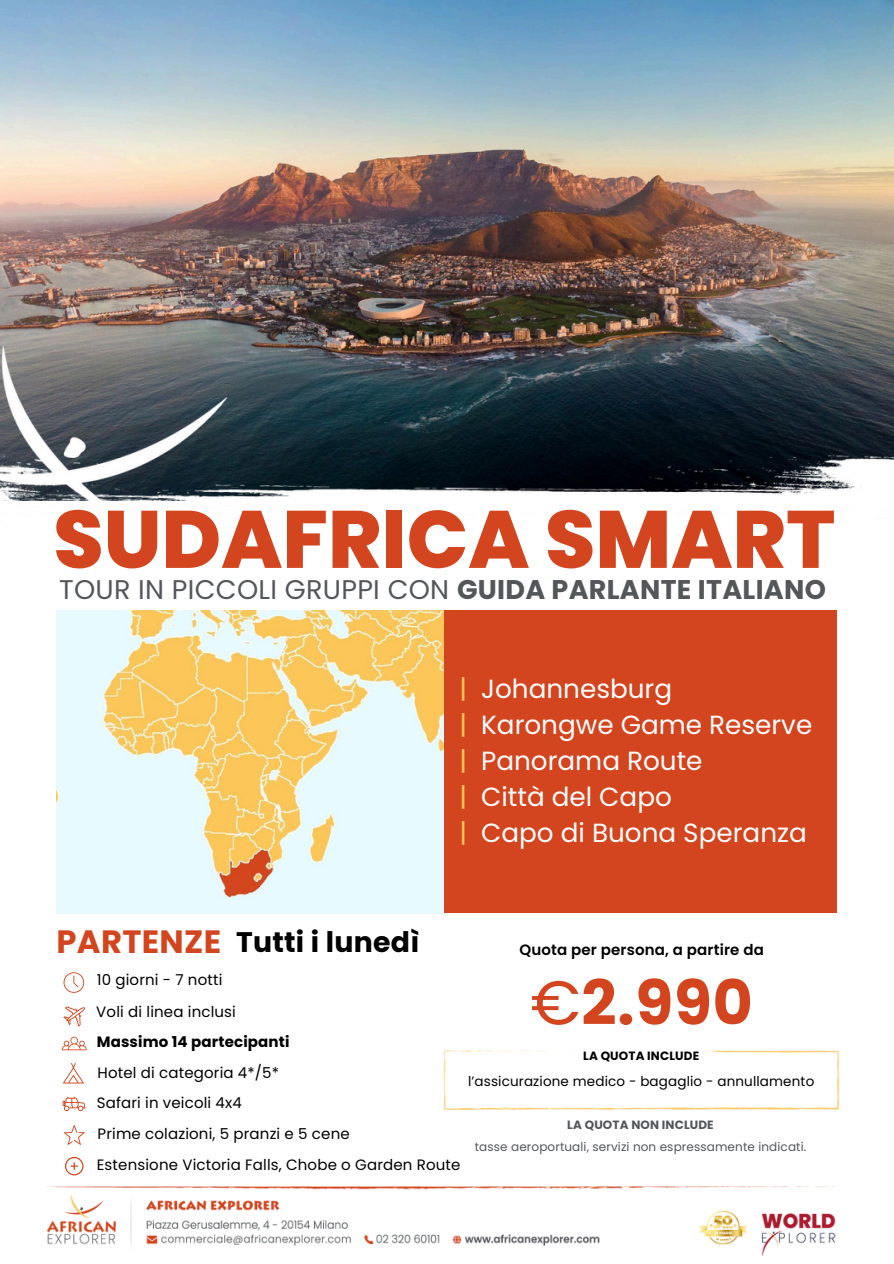
<style>
.page{position:relative;width:894px;height:1264px;background:#fff}
.page>*{position:absolute;margin:0;border:0;box-sizing:border-box;transform-origin:0 0}
.t1{font:800 81.15px "Poppins";color:#d2451e}
.t2{font:700 61.8px "Poppins";color:#d2451e}
.t3{font:700 32.25px "Poppins";letter-spacing:.01em;color:#d2451e}
.t4{font:700 28.35px "Poppins";letter-spacing:.01em;color:#000}
.t5{font:27px "Poppins";letter-spacing:.01em;color:#53575a}
.t6{font:26.25px/36px "Poppins";color:#fdfdfd}
.t7{font:15px "Poppins";letter-spacing:.01em;color:#000}
.t8{font:600 15px "Poppins";letter-spacing:.01em;color:#000}
.t9{font:700 15px "Poppins";letter-spacing:.01em;color:#000}
.t10{font:13.5px "Poppins";letter-spacing:.01em;color:#000}
.t11{font:12px "Poppins";letter-spacing:.01em;color:#53575a}
.t12{font:700 12px "Poppins";letter-spacing:.01em;color:#53575a}
.t13{font:700 12px "Poppins";letter-spacing:.01em;color:#000}
.s1{font-weight:700}
.s2{color:#fcc458}
.s3{color:#ffc557}
.s4{font-weight:400}
</style>
<div class="page">
<div style="left:442px;top:610px;width:394px;height:303px;background:#d2451e"></div>
<img style="left:0;top:0;width:893px;height:346px">
<img style="left:56px;top:610px;width:387px;height:303px">
<img style="left:46px;top:1186px;width:790px;height:68px">
<img style="left:0;top:346px;width:893px;height:155px">
<img style="left:443px;top:1050px;width:395px;height:59px">
<svg style="left:63px;top:1006px;width:22px;height:21px"></svg>
<svg style="left:64px;top:972px;width:20px;height:20px"></svg>
<svg style="left:62px;top:1036px;width:24px;height:14px"></svg>
<svg style="left:63px;top:1096px;width:23px;height:15px"></svg>
<svg style="left:63px;top:1063px;width:21px;height:20px"></svg>
<svg style="left:64px;top:1125px;width:21px;height:19px"></svg>
<svg style="left:65px;top:1156px;width:18px;height:19px"></svg>
<h3 class="t1" style="left:53px;top:482px;width:783px">SUDAFRICA SMART</h3>
<h5 class="t5" style="left:59px;top:570px;width:768px">TOUR IN PICCOLI GRUPPI CON <span class="s1">GUIDA PARLANTE ITALIANO</span></h5>
<p class="t6" style="left:459px;top:671px;width:354px"><span class="s2">|</span> Johannesburg<br><span class="s2">|</span> Karongwe Game Reserve <span class="s2">|</span> Panorama Route<br><span class="s2">|</span></p>
<h1 class="t6" style="left:459px;top:779px;width:349px;text-indent:22px">Città del Capo<br><span class="s3">|</span> Capo di Buona Speranza</h1>
<p class="t3" style="left:56px;top:919px;width:166px">PARTENZE</p>
<p class="t4" style="left:236px;top:922px;width:185px">Tutti i lunedì</p>
<p class="t7" style="left:97px;top:969px;width:127px">10 giorni - 7 notti</p>
<p class="t7" style="left:96px;top:1001px;width:141px">Voli di linea inclusi</p>
<p class="t9" style="left:97px;top:1031px;width:194px">Massimo 14 partecipanti</p>
<p class="t7" style="left:98px;top:1061px;width:183px">Hotel di categoria 4*/5*</p>
<p class="t7" style="left:97px;top:1092px;width:147px">Safari in veicoli 4x4</p>
<p class="t7" style="left:98px;top:1123px;width:253px">Prime colazioni, 5 pranzi e 5 cene</p>
<p class="t7" style="left:97px;top:1154px;width:365px">Estensione Victoria Falls, Chobe o Garden Route</p>
<p class="t8" style="left:519px;top:939px;width:246px">Quota per persona, a partire da</p>
<p class="t2" style="left:530px;top:959px;width:224px"><span class="s4">€</span>2.990</p>
<p class="t13" style="left:583px;top:1047px;width:117px">LA QUOTA INCLUDE</p>
<p class="t10" style="left:468px;top:1071px;width:347px">l’assicurazione medico - bagaglio - annullamento</p>
<h2 class="t12" style="left:567px;top:1116px;width:148px">LA QUOTA NON INCLUDE</h2>
<p class="t11" style="left:474px;top:1138px;width:333px">tasse aeroportuali, servizi non espressamente indicati.</p>
</div>
